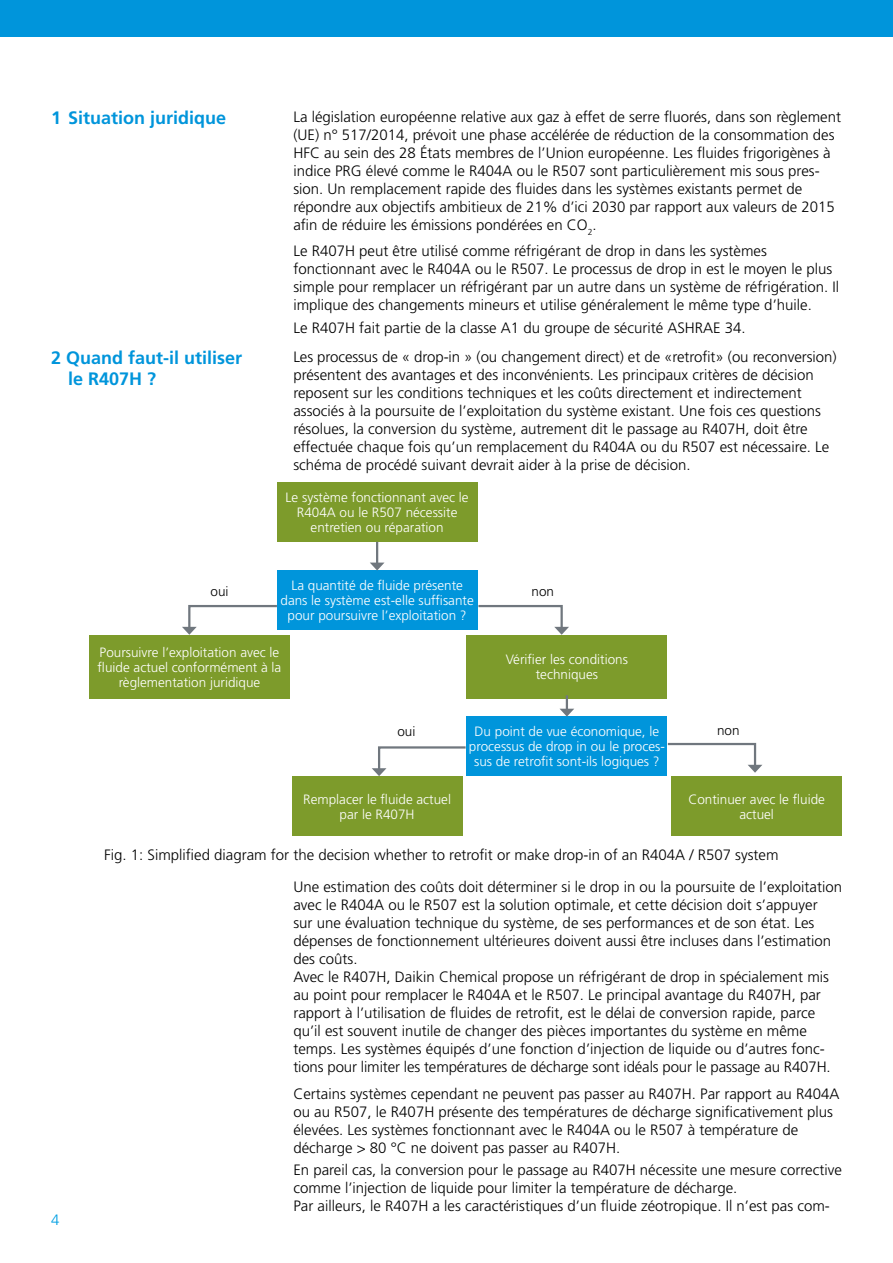
<style>
.page{position:relative;width:893px;height:1263px;background:#fff}
.page>*{position:absolute;margin:0;border:0;box-sizing:border-box;transform-origin:0 0}
.t1{font:700 18px/21.6px "Frutiger LT Std";color:#0095db}
.t2{font:300 15px/18px "Frutiger LT Std";color:#000}
.t3{font:300 15px "Frutiger LT Std";color:#009fe3}
.t4{font:300 13.5px/15px "Frutiger LT Std";color:#fff;text-align:center}
.t5{font:300 13.5px "Frutiger LT Std";color:#000}
</style>
<div class="page">
<div style="left:0;top:0;width:893px;height:37px;background:#0095db"></div>
<div style="left:89px;top:635px;width:201px;height:63px;background:#7d9b2b"></div>
<div style="left:277px;top:482px;width:200px;height:60px;background:#7d9b2b"></div>
<div style="left:671px;top:776px;width:171px;height:60px;background:#7d9b2b"></div>
<div style="left:467px;top:635px;width:200px;height:63px;background:#7d9b2b"></div>
<div style="left:277px;top:570px;width:200px;height:60px;background:#0095db"></div>
<div style="left:467px;top:717px;width:200px;height:59px;background:#0095db"></div>
<div style="left:292px;top:776px;width:170px;height:60px;background:#7d9b2b"></div>
<hr style="left:376px;top:542px;width:2px;height:22px;background:#70777e">
<svg style="left:370px;top:563px;width:14px;height:7px"></svg>
<svg style="left:182px;top:605px;width:95px;height:30px"></svg>
<svg style="left:477px;top:604px;width:92px;height:31px"></svg>
<svg style="left:559px;top:695px;width:15px;height:22px"></svg>
<svg style="left:372px;top:745px;width:95px;height:31px"></svg>
<svg style="left:667px;top:742px;width:95px;height:31px"></svg>
<p class="t1" style="left:51px;top:107px;width:177px">1 Situation juridique</p>
<p class="t2" style="left:293px;top:108px;width:549px">La législation européenne relative aux gaz à effet de serre fluorés, dans son règlement (UE) n° 517/2014, prévoit une phase accélérée de réduction de la consommation des HFC au sein des 28 États membres de l’Union européenne. Les fluides frigorigènes à indice PRG élevé comme le R404A ou le R507 sont particulièrement mis sous pres&shy;sion. Un remplacement rapide des fluides dans les systèmes existants permet de répondre aux objectifs ambitieux de 21% d’ici 2030 par rapport aux valeurs de 2015 afin de réduire les émissions pondérées en CO<sub>2</sub>.</p>
<p class="t2" style="left:293px;top:242px;width:547px">Le R407H peut être utilisé comme réfrigérant de drop in dans les systèmes fonctionnant avec le R404A ou le R507. Le processus de drop in est le moyen le plus simple pour remplacer un réfrigérant par un autre dans un système de réfrigération. Il implique des changements mineurs et utilise généralement le même type d’huile.</p>
<p class="t2" style="left:293px;top:319px;width:454px">Le R407H fait partie de la classe A1 du groupe de sécurité ASHRAE 34.</p>
<p class="t1" style="left:68px;top:347px;width:176px;text-indent:-17px">2 Quand faut-il utiliser le R407H ?</p>
<p class="t2" style="left:293px;top:348px;width:545px">Les processus de « drop-in » (ou changement direct) et de «retrofit» (ou reconversion) présentent des avantages et des inconvénients. Les principaux critères de décision reposent sur les conditions techniques et les coûts directement et indirectement associés à la poursuite de l’exploitation du système existant. Une fois ces questions résolues, la conversion du système, autrement dit le passage au R407H, doit être effectuée chaque fois qu’un remplacement du R404A ou du R507 est nécessaire. Le schéma de procédé suivant devrait aider à la prise de décision.</p>
<p class="t5" style="left:211px;top:584px;width:20px">oui</p>
<p class="t4" style="left:286px;top:490px;width:184px">Le système fonctionnant avec le<br>R404A ou le R507 nécessite entretien ou réparation</p>
<p class="t4" style="left:280px;top:578px;width:195px">La quantité de fluide présente dans le système est-elle suffisante pour poursuivre l’exploitation ?</p>
<p class="t4" style="left:98px;top:645px;width:185px">Poursuivre l’exploitation avec le fluide actuel conformément à la règlementation juridique</p>
<p class="t5" style="left:531px;top:584px;width:24px">non</p>
<p class="t4" style="left:506px;top:652px;width:124px">Vérifier les conditions techniques</p>
<p class="t5" style="left:397px;top:723px;width:20px">oui</p>
<p class="t5" style="left:717px;top:722px;width:24px">non</p>
<p class="t4" style="left:469px;top:724px;width:197px">Du point de vue économique, le processus de drop in ou le proces&shy;sus de retrofit sont-ils logiques ?</p>
<p class="t3" style="left:51px;top:1212px;width:10px">4</p>
<p class="t4" style="left:303px;top:791px;width:149px">Remplacer le fluide actuel par le R407H</p>
<p class="t4" style="left:688px;top:791px;width:138px">Continuer avec le fluide actuel</p>
<p class="t2" style="left:293px;top:838px;width:550px;line-height:32.5px;text-indent:-189px">Fig. 1: Simplified diagram for the decision whether to retrofit or make drop-in of an R404A / R507 system<br>Une estimation des coûts doit déterminer si le drop in ou la poursuite de l’exploitation</p>
<p class="t2" style="left:293px;top:896px;width:539px">avec le R404A ou le R507 est la solution optimale, et cette décision doit s’appuyer sur une évaluation technique du système, de ses performances et de son état. Les dépenses de fonctionnement ultérieures doivent aussi être incluses dans l’estimation des coûts.<br>Avec le R407H, Daikin Chemical propose un réfrigérant de drop in spécialement mis au point pour remplacer le R404A et le R507. Le principal avantage du R407H, par rapport à l’utilisation de fluides de retrofit, est le délai de conversion rapide, parce qu’il est souvent inutile de changer des pièces importantes du système en même temps. Les systèmes équipés d’une fonction d’injection de liquide ou d’autres fonc&shy;tions pour limiter les températures de décharge sont idéals pour le passage au R407H.</p>
<p class="t2" style="left:293px;top:1085px;width:547px">Certains systèmes cependant ne peuvent pas passer au R407H. Par rapport au R404A ou au R507, le R407H présente des températures de décharge significativement plus élevées. Les systèmes fonctionnant avec le R404A ou le R507 à température de décharge &gt; 80 °C ne doivent pas passer au R407H.</p>
<p class="t2" style="left:293px;top:1161px;width:550px">En pareil cas, la conversion pour le passage au R407H nécessite une mesure corrective comme l’injection de liquide pour limiter la température de décharge.<br>Par ailleurs, le R407H a les caractéristiques d’un fluide zéotropique. Il n’est pas com-</p>
</div>
